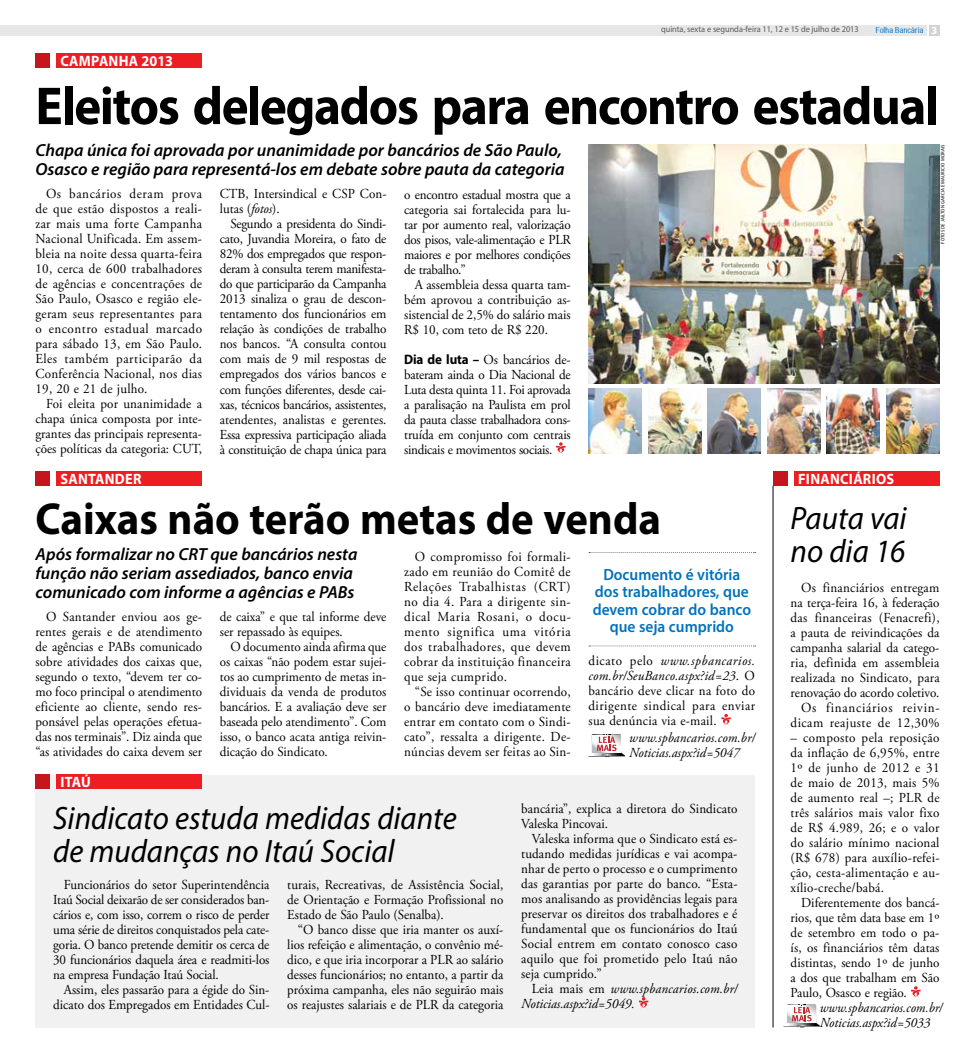
<style>
.page{position:relative;width:975px;height:1063px;background:#fff}
.page>*{position:absolute;margin:0;border:0;box-sizing:border-box;transform-origin:0 0}
.t1{font:700 53.75px "Myriad Pro";letter-spacing:-.025em;color:#000;scale:.95 1}
.t2{font:700 45px "Myriad Pro";color:#000;scale:.95 1}
.t3{font:italic 32.5px/33.8px "Myriad Pro";color:#000;scale:.95 1}
.t4{font:italic 600 17.5px/18.8px "Myriad Pro";color:#000}
.t5{font:600 16.25px/17.5px "Myriad Pro";color:#0072bc;text-align:center;scale:.95 1}
.t6{font:700 15px "Myriad Pro";letter-spacing:.02em;color:#fff;scale:.95 1}
.t7{font:13.75px/15px "Adobe Garamond Pro";color:#000;text-align:justify;scale:.95 1}
.t8{font:italic 13.75px/15px "Adobe Garamond Pro";color:#000;scale:.95 1}
.t9{font:8.75px "Myriad Pro";color:#58595b;scale:.95 1}
.t10{font:8.75px "Alido";letter-spacing:.055em;color:#0072bc;scale:.81 1}
.t11{font:5px "Myriad Pro";color:#000;scale:.95 1}
.s1{font-family:"Frutiger";font-weight:900;font-size:10px;color:#fff}
.s2{font-style:italic}
.s3{font-family:"Myriad Pro";font-weight:700}
.s4{font-style:normal}
</style>
<div class="page">
<div style="left:0;top:25px;width:926px;height:10px;background:#e6e7e8"></div>
<div style="left:928px;top:25px;width:11px;height:10px;background:#d1d3d4"></div>
<svg style="left:556px;top:442px;width:10px;height:12px"></svg>
<div style="left:35px;top:53px;width:15px;height:14px;background:#c4161c"></div>
<div style="left:57px;top:53px;width:145px;height:14px;background:#ed1d24"></div>
<svg style="left:721px;top:714px;width:10px;height:11px"></svg>
<div style="left:35px;top:472px;width:15px;height:14px;background:#c4161c"></div>
<div style="left:57px;top:472px;width:145px;height:14px;background:#ed1d24"></div>
<svg style="left:589px;top:552px;width:166px;height:1px"></svg>
<svg style="left:589px;top:646px;width:166px;height:1px"></svg>
<div style="left:773px;top:472px;width:14px;height:14px;background:#c4161c"></div>
<div style="left:794px;top:472px;width:145px;height:14px;background:#ed1d24"></div>
<svg style="left:911px;top:986px;width:10px;height:12px"></svg>
<div style="left:35px;top:775px;width:720px;height:253px;background:#f1f1f2"></div>
<div style="left:35px;top:775px;width:15px;height:14px;background:#c4161c"></div>
<div style="left:57px;top:775px;width:145px;height:14px;background:#ed1d24"></div>
<svg style="left:638px;top:997px;width:11px;height:11px"></svg>
<img style="left:588px;top:145px;width:351px;height:238px">
<svg style="left:588px;top:734px;width:37px;height:23px"></svg>
<svg style="left:783px;top:1004px;width:37px;height:24px"></svg>
<hr style="left:772px;top:486px;width:1px;height:542px;background:#000">
<img style="left:588px;top:388px;width:53px;height:66px">
<img style="left:648px;top:388px;width:53px;height:66px">
<img style="left:707px;top:388px;width:53px;height:66px">
<img style="left:767px;top:388px;width:53px;height:66px">
<img style="left:826px;top:388px;width:53px;height:66px">
<img style="left:886px;top:388px;width:53px;height:66px">
<p class="t6" style="left:60px;top:51px;width:120px">Campanha 2013</p>
<p class="t9" style="left:661px;top:24px;width:209px">quinta, sexta e segunda-feira 11, 12 e 15 de julho de 2013</p>
<p class="t10" style="left:875px;top:25px;width:77px">Folha Bancária <span class="s1">3</span></p>
<h1 class="t1" style="left:35px;top:71px;width:952px">Eleitos delegados para encontro estadual</h1>
<p class="t4" style="left:35px;top:141px;width:530px">Chapa única foi aprovada por unanimidade por bancários de São Paulo,<br>Osasco e região para representá-los em debate sobre pauta da categoria</p>
<p class="t11" style="left:939px;top:244px;width:105px;rotate:-90deg">fotosdejailton garciaemauriciomorais</p>
<p class="t7" style="left:35px;top:187px;width:177px;text-indent:11px">Os bancários deram prova de que estão dispostos a reali&shy;zar mais uma forte Campanha Nacional Unificada. Em assem&shy;bleia na noite dessa quarta-feira 10, cerca de 600 trabalhadores de agências e concentrações de São Paulo, Osasco e região ele&shy;geram seus representantes para o encontro estadual marcado para sábado 13, em São Paulo.<br>Eles também participarão da Conferência Nacional, nos dias 19, 20 e 21 de julho.</p>
<p class="t7" style="left:35px;top:397px;width:177px;text-indent:11px">Foi eleita por unanimidade a chapa única composta por inte&shy;grantes das principais representa&shy;ções políticas da categoria: CUT,</p>
<p class="t7" style="left:220px;top:187px;width:177px">CTB, Intersindical e CSP Con&shy;lutas (<span class="s2">fotos</span>).</p>
<p class="t7" style="left:220px;top:217px;width:177px;text-indent:11px">Segundo a presidenta do Sindi&shy;cato, Juvandia Moreira, o fato de 82% dos empregados que respon&shy;deram à consulta terem manifesta&shy;do que participarão da Campanha 2013 sinaliza o grau de descon&shy;tentamento dos funcionários em relação às condições de trabalho nos bancos. “A consulta contou com mais de 9 mil respostas de empregados dos vários bancos e com funções diferentes, desde cai&shy;xas, técnicos bancários, assistentes, atendentes, analistas e gerentes.<br>Essa expressiva participação aliada à constituição de chapa única para</p>
<p class="t7" style="left:404px;top:187px;width:177px">o encontro estadual mostra que a categoria sai fortalecida para lu&shy;tar por aumento real, valorização dos pisos, vale-alimentação e PLR maiores e por melhores condições de trabalho.”</p>
<p class="t7" style="left:404px;top:277px;width:177px;text-indent:11px">A assembleia dessa quarta tam&shy;bém aprovou a contribuição as&shy;sistencial de 2,5% do salário mais R$ 10, com teto de R$ 220.</p>
<p class="t7" style="left:404px;top:352px;width:177px"><span class="s3">Dia de luta –</span> Os bancários de&shy;bateram ainda o Dia Nacional de Luta desta quinta 11. Foi aprovada a paralisação na Paulista em prol da pauta classe trabalhadora cons&shy;truída em conjunto com centrais sindicais e movimentos sociais.</p>
<p class="t6" style="left:60px;top:469px;width:87px">Santander</p>
<h2 class="t2" style="left:35px;top:490px;width:660px">Caixas não terão metas de venda</h2>
<p class="t4" style="left:35px;top:545px;width:323px">Após formalizar no CRT que bancários nesta função não seriam assediados, banco envia comunicado com informe a agências e PABs</p>
<p class="t7" style="left:404px;top:550px;width:177px;text-indent:11px">O compromisso foi formali&shy;zado em reunião do Comitê de Relações Trabalhistas (CRT) no dia 4. Para a dirigente sin&shy;dical Maria Rosani, o docu&shy;mento significa uma vitória dos trabalhadores, que devem cobrar da instituição financeira que seja cumprido.</p>
<p class="t7" style="left:404px;top:685px;width:177px;text-indent:11px">“Se isso continuar ocorrendo, o bancário deve imediatamente entrar em contato com o Sindi&shy;cato”, ressalta a dirigente. De&shy;núncias devem ser feitas ao Sin-</p>
<p class="t5" style="left:592px;top:565px;width:168px">Documento é vitória dos trabalhadores, que devem cobrar do banco que seja cumprido</p>
<p class="t7" style="left:35px;top:610px;width:177px;text-indent:11px">O Santander enviou aos ge&shy;rentes gerais e de atendimento de agências e PABs comunicado sobre atividades dos caixas que, segundo o texto, “devem ter co&shy;mo foco principal o atendimento eficiente ao cliente, sendo res&shy;ponsável pelas operações efetua&shy;das nos terminais”. Diz ainda que “as atividades do caixa devem ser</p>
<p class="t7" style="left:220px;top:610px;width:177px">de caixa” e que tal informe deve ser repassado às equipes.</p>
<p class="t7" style="left:220px;top:640px;width:177px;text-indent:11px">O documento ainda afirma que os caixas “não podem estar sujei&shy;tos ao cumprimento de metas in&shy;dividuais da venda de produtos bancários. E a avaliação deve ser baseada pelo atendimento”. Com isso, o banco acata antiga reivin&shy;dicação do Sindicato.</p>
<p class="t7" style="left:588px;top:654px;width:177px">dicato pelo <span class="s2">www.spbancarios. com.br/SeuBanco.aspx?id=23</span>. O bancário deve clicar na foto do dirigente sindical para enviar sua denúncia via e-mail.</p>
<p class="t8" style="left:629px;top:730px;width:134px">www.spbancarios.com.br/<br>Noticias.aspx?id=5047</p>
<p class="t6" style="left:60px;top:773px;width:33px">Itaú</p>
<h3 class="t3" style="left:53px;top:800px;width:426px">Sindicato estuda medidas diante de mudanças no Itaú Social</h3>
<p class="t7" style="left:53px;top:878px;width:229px;text-indent:11px">Funcionários do setor Superintendência Itaú Social deixarão de ser considerados ban&shy;cários e, com isso, correm o risco de perder uma série de direitos conquistados pela cate&shy;goria. O banco pretende demitir os cerca de 30 funcionários daquela área e readmiti-los na empresa Fundação Itaú Social.</p>
<p class="t7" style="left:53px;top:983px;width:229px;text-align:right">Assim, eles passarão para a égide do Sin&shy;dicato dos Empregados em Entidades Cul-</p>
<p class="t7" style="left:287px;top:878px;width:229px">turais, Recreativas, de Assistência Social, de Orientação e Formação Profissional no Estado de São Paulo (Senalba).</p>
<p class="t7" style="left:287px;top:923px;width:229px;text-indent:11px">“O banco disse que iria manter os auxí&shy;lios refeição e alimentação, o convênio mé&shy;dico, e que iria incorporar a PLR ao salário desses funcionários; no entanto, a partir da próxima campanha, eles não seguirão mais os reajustes salariais e de PLR da categoria</p>
<p class="t7" style="left:521px;top:802px;width:229px">bancária”, explica a diretora do Sindicato<br>Valeska Pincovai.</p>
<p class="t7" style="left:521px;top:832px;width:229px;text-indent:11px">Valeska informa que o Sindicato está es&shy;tudando medidas jurídicas e vai acompa&shy;nhar de perto o processo e o cumprimento das garantias por parte do banco. “Esta&shy;mos analisando as providências legais para preservar os direitos dos trabalhadores e é fundamental que os funcionários do Itaú Social entrem em contato conosco caso aquilo que foi prometido pelo Itaú não seja cumprido.”</p>
<p class="t8" style="left:521px;top:982px;width:229px;text-indent:11px"><span class="s4">Leia mais em</span> www.spbancarios.com.br/<br>Noticias.aspx?id=5049.</p>
<p class="t6" style="left:798px;top:469px;width:103px">Financiários</p>
<h3 class="t3" style="left:790px;top:500px;width:124px">Pauta vai no dia 16</h3>
<p class="t7" style="left:790px;top:581px;width:158px;text-align:right">Os financiários entregam na terça-feira 16, à federação das financeiras (Fenacrefi), a pauta de reivindicações da campanha salarial da catego&shy;ria, definida em assembleia realizada no Sindicato, para renovação do acordo coletivo.<br>Os financiários reivin&shy;dicam reajuste de 12,30%</p>
<p class="t7" style="left:790px;top:731px;width:158px">– composto pela reposição da inflação de 6,95%, entre 1º de junho de 2012 e 31 de maio de 2013, mais 5% de aumento real –; PLR de três salários mais valor fixo de R$ 4.989, 26; e o valor do salário mínimo nacional (R$ 678) para auxílio-refei&shy;ção, cesta-alimentação e au&shy;xílio-creche/babá.</p>
<p class="t7" style="left:790px;top:896px;width:158px;text-indent:11px">Diferentemente dos bancá&shy;rios, que têm data base em 1º de setembro em todo o pa&shy;ís, os financiários têm datas distintas, sendo 1º de junho a dos que trabalham em São Paulo, Osasco e região.</p>
<p class="t8" style="left:820px;top:1001px;width:130px">www.spbancarios.com.br/<br>Noticias.aspx?id=5033</p>
</div>
